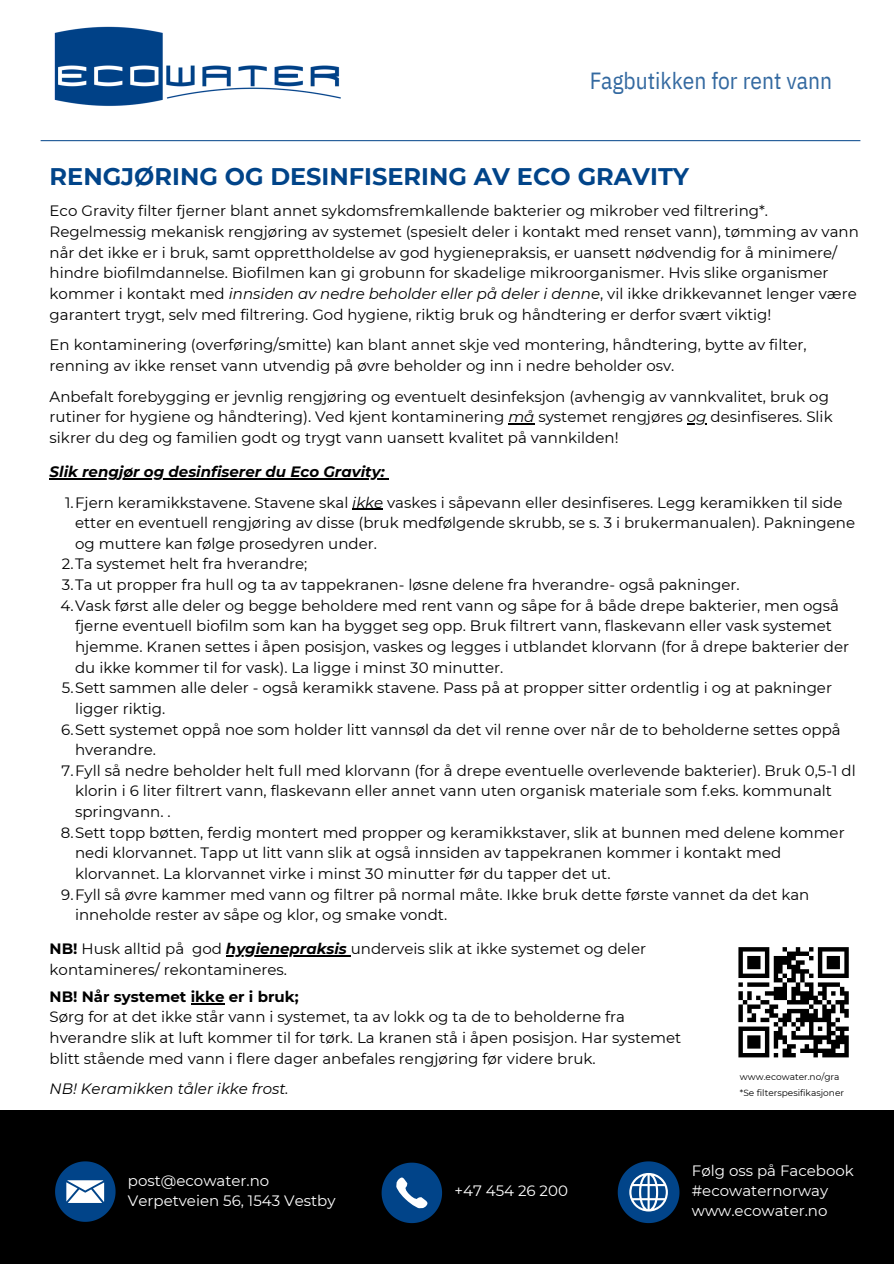
<style>
.page{position:relative;width:894px;height:1264px;background:#fff}
.page>*{position:absolute;margin:0;border:0;box-sizing:border-box;transform-origin:0 0}
.t1{font:700 24px "Montserrat";color:#014489}
.t2{font:23.4px "IBM Plex Sans Cond";color:#014489}
.t3{font:15px/20.7px "Montserrat";color:#000}
.t4{font:15px/20.2px "Montserrat";color:#fff}
.t5{font:italic 700 15px "Montserrat";color:#000}
.t6{font:italic 15px "Montserrat";color:#000}
.t7{font:9px "Montserrat";color:#000}
.s1{font-style:italic}
.s2{font-weight:700}
.s3{font-weight:700;font-style:italic}
</style>
<div class="page">
<img style="left:54px;top:27px;width:287px;height:79px">
<hr style="left:41px;top:140px;width:819px;height:1px;background:#014489">
<div style="left:0;top:1110px;width:893px;height:153px;background:#000"></div>
<svg style="left:738px;top:947px;width:110px;height:110px"></svg>
<div style="left:822px;top:1052px;width:26px;height:5px;background:#000"></div>
<svg style="left:55px;top:1161px;width:60px;height:60px"></svg>
<svg style="left:381px;top:1162px;width:61px;height:61px"></svg>
<hr style="left:50px;top:478px;width:334px;height:1px;background:#000">
<hr style="left:352px;top:509px;width:31px;height:1px;background:#000">
<svg style="left:617px;top:1161px;width:62px;height:61px"></svg>
<svg style="left:508px;top:423px;width:26px;height:1px"></svg>
<svg style="left:687px;top:423px;width:19px;height:1px"></svg>
<hr style="left:191px;top:1003px;width:33px;height:1px;background:#000">
<hr style="left:226px;top:955px;width:121px;height:1px;background:#000">
<h2 class="t2" style="left:589px;top:65px;width:244px">Fagbutikken for rent vann</h2>
<p class="t1" style="left:50px;top:162px;width:640px">RENGJØRING OG DESINFISERING AV ECO GRAVITY</p>
<p class="t3" style="left:50px;top:201px;width:810px">Eco Gravity filter fjerner blant annet sykdomsfremkallende bakterier og mikrober ved filtrering*.<br>Regelmessig mekanisk rengjøring av systemet (spesielt deler i kontakt med renset vann), tømming av vann når det ikke er i bruk, samt opprettholdelse av god hygienepraksis, er uansett nødvendig for å minimere/ hindre biofilmdannelse. Biofilmen kan gi grobunn for skadelige mikroorganismer. Hvis slike organismer kommer i kontakt med <span class="s1">innsiden av nedre beholder eller på deler i denne</span>, vil ikke drikkevannet lenger være garantert trygt, selv med filtrering. God hygiene, riktig bruk og håndtering er derfor svært viktig!</p>
<p class="t3" style="left:50px;top:334px;width:758px">En kontaminering (overføring/smitte) kan blant annet skje ved montering, håndtering, bytte av filter, renning av ikke renset vann utvendig på øvre beholder og inn i nedre beholder osv.</p>
<p class="t3" style="left:50px;top:386px;width:784px">Anbefalt forebygging er jevnlig rengjøring og eventuelt desinfeksjon (avhengig av vannkvalitet, bruk og rutiner for hygiene og håndtering). Ved kjent kontaminering <span class="s1">må</span> systemet rengjøres <span class="s1">og</span> desinfiseres. Slik</p>
<p class="t3" style="left:50px;top:427px;width:570px">sikrer du deg og familien godt og trygt vann uansett kvalitet på vannkilden!</p>
<h2 class="t5" style="left:50px;top:462px;width:336px">Slik rengjør og desinfiserer du Eco Gravity:</h2>
<h1 class="t3" style="left:75px;top:492px;width:781px;text-indent:-10px">1.Fjern keramikkstavene. Stavene skal <span class="s1">ikke</span> vaskes i såpevann eller desinfiseres. Legg keramikken til side etter en eventuell rengjøring av disse (bruk medfølgende skrubb, se s. 3 i brukermanualen). Pakningene og muttere kan følge prosedyren under.</h1>
<h4 class="t3" style="left:62px;top:553px;width:247px">2.Ta systemet helt fra hverandre;</h4>
<h4 class="t3" style="left:62px;top:574px;width:679px">3.Ta ut propper fra hull og ta av tappekranen- løsne delene fra hverandre- også pakninger.</h4>
<h4 class="t3" style="left:75px;top:595px;width:775px;text-indent:-15px">4.Vask først alle deler og begge beholdere med rent vann og såpe for å både drepe bakterier, men også fjerne eventuell biofilm som kan ha bygget seg opp. Bruk filtrert vann, flaskevann eller vask systemet hjemme. Kranen settes i åpen posisjon, vaskes og legges i utblandet klorvann (for å drepe bakterier der du ikke kommer til for vask). La ligge i minst 30 minutter.</h4>
<h3 class="t3" style="left:75px;top:677px;width:758px;text-indent:-13px">5.Sett sammen alle deler - også keramikk stavene. Pass på at propper sitter ordentlig i og at pakninger ligger riktig.</h3>
<p class="t3" style="left:75px;top:718px;width:766px;text-indent:-14px">6.Sett systemet oppå noe som holder litt vannsøl da det vil renne over når de to beholderne settes oppå hverandre.</p>
<p class="t3" style="left:75px;top:760px;width:781px;text-indent:-14px">7.Fyll så nedre beholder helt full med klorvann (for å drepe eventuelle overlevende bakterier). Bruk 0,5-1 dl klorin i 6 liter filtrert vann, flaskevann eller annet vann uten organisk materiale som f.eks. kommunalt springvann. .</p>
<p class="t3" style="left:75px;top:822px;width:770px;text-indent:-14px">8.Sett topp bøtten, ferdig montert med propper og keramikkstaver, slik at bunnen med delene kommer nedi klorvannet. Tapp ut litt vann slik at også innsiden av tappekranen kommer i kontakt med klorvannet. La klorvannet virke i minst 30 minutter før du tapper det ut.</p>
<p class="t3" style="left:75px;top:883px;width:735px;text-indent:-14px">9.Fyll så øvre kammer med vann og filtrer på normal måte. Ikke bruk dette første vannet da det kan inneholde rester av såpe og klor, og smake vondt.</p>
<p class="t3" style="left:50px;top:938px;width:597px"><span class="s2">NB!</span> Husk alltid på god <span class="s3">hygienepraksis</span> underveis slik at ikke systemet og deler</p>
<h4 class="t3" style="left:50px;top:958px;width:239px">kontamineres/ rekontamineres.</h4>
<p class="t3" style="left:50px;top:986px;width:633px"><span class="s2">NB! Når systemet ikke er i bruk;<br></span>Sørg for at det ikke står vann i systemet, ta av lokk og ta de to beholderne fra hverandre slik at luft kommer til for tørk. La kranen stå i åpen posisjon. Har systemet blitt stående med vann i flere dager anbefales rengjøring før videre bruk.</p>
<p class="t6" style="left:50px;top:1079px;width:241px">NB! Keramikken tåler ikke frost.</p>
<p class="t7" style="left:739px;top:1070px;width:101px">www.ecowater.no/gra</p>
<p class="t7" style="left:739px;top:1086px;width:105px">*Se filterspesifikasjoner</p>
<h4 class="t4" style="left:128px;top:1170px;width:209px">post@ecowater.no<br>Verpetveien 56, 1543 Vestby</h4>
<h4 class="t4" style="left:454px;top:1180px;width:115px">+47 454 26 200</h4>
<h4 class="t4" style="left:691px;top:1160px;width:163px">Følg oss på Facebook #ecowaternorway www.ecowater.no</h4>
</div>
